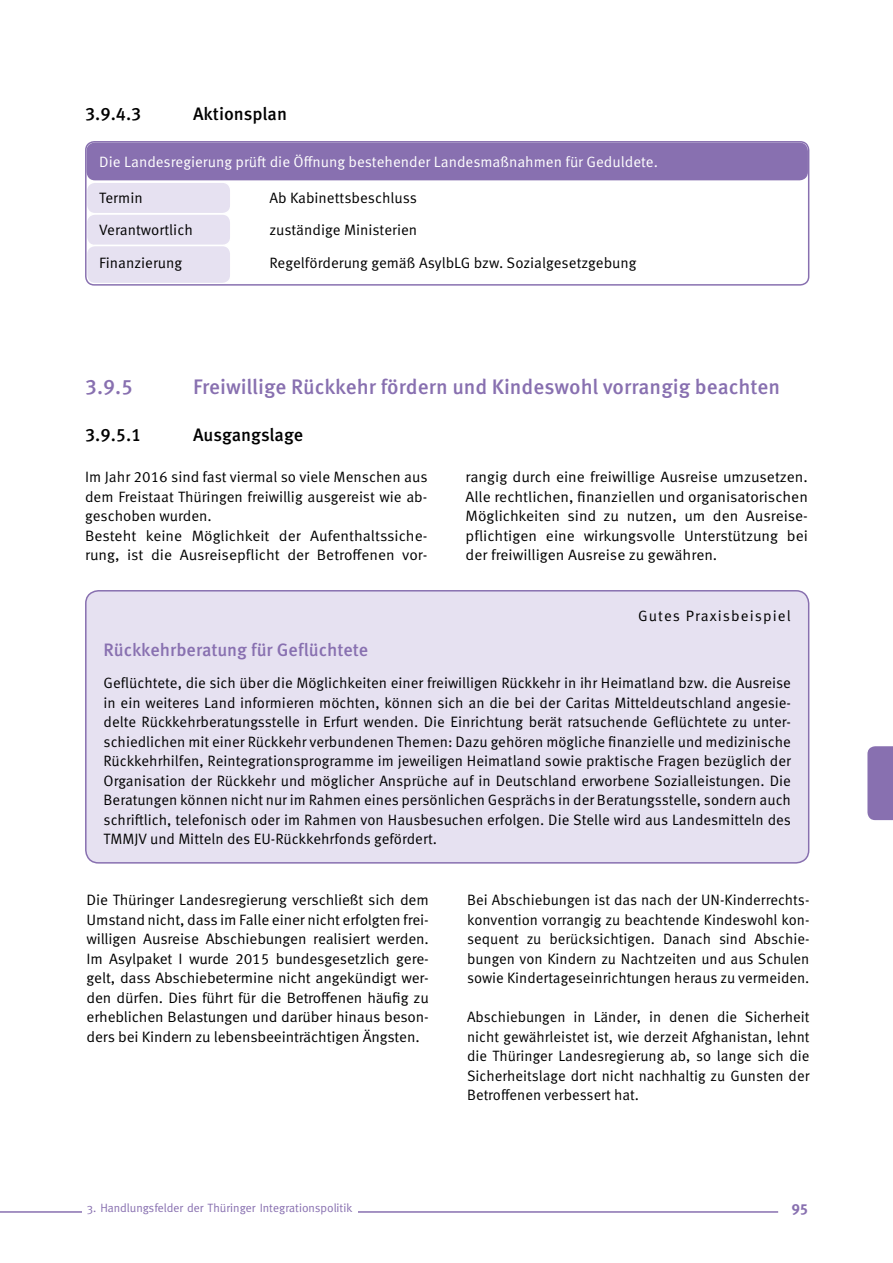
<style>
.page{position:relative;width:893px;height:1263px;background:#fff}
.page>*{position:absolute;margin:0;border:0;box-sizing:border-box;transform-origin:0 0}
.t1{font:500 21px "Meta OT";color:#8870b0}
.t2{font:500 18px "Meta OT";letter-spacing:-.005em;color:#000}
.t3{font:500 18px "Meta OT";color:#8870b0}
.t4{font:15px/19.5px "Meta OT Norm";color:#000;text-align:justify}
.t5{font:15px "Meta OT Norm";color:#fff}
.t6{font:15px "Meta OT Norm";letter-spacing:.07em;color:#000}
.t7{font:700 15px "Meta";color:#8870b0}
.t8{font:12px "Meta";color:#8870b0}
</style>
<div class="page">
<hr style="left:0;top:1211px;width:778px;height:2px;background:#8870b0">
<svg style="left:867px;top:746px;width:26px;height:75px;background:#8d76b3"></svg>
<div style="left:82px;top:1202px;width:275px;height:22px;background:#fff"></div>
<div style="left:87px;top:143px;width:721px;height:37px;background:#8870b0;border-radius:9px"></div>
<div style="left:87px;top:182px;width:144px;height:32px;background:#e6e1f1;border-radius:9px"></div>
<div style="left:86px;top:181px;width:146px;height:33px;border:2px solid #fff;border-radius:9px"></div>
<div style="left:87px;top:214px;width:144px;height:31px;background:#e6e1f1;border-radius:9px"></div>
<div style="left:86px;top:213px;width:146px;height:33px;border:2px solid #fff;border-radius:9px"></div>
<div style="left:87px;top:246px;width:144px;height:38px;background:#e6e1f1;border-radius:9px"></div>
<div style="left:86px;top:245px;width:146px;height:39px;border:2px solid #fff;border-radius:9px"></div>
<div style="left:85px;top:141px;width:724px;height:145px;border:2px solid #8870b0;border-radius:9px"></div>
<div style="left:86px;top:591px;width:723px;height:272px;background:#e6e1f1;border-radius:13px"></div>
<div style="left:85px;top:590px;width:724px;height:274px;border:2px solid #8870b0;border-radius:13px"></div>
<p class="t2" style="left:85px;top:102px;width:58px">3.9.4.3</p>
<p class="t2" style="left:193px;top:102px;width:95px">Aktionsplan</p>
<p class="t5" style="left:99px;top:152px;width:560px">Die Landesregierung prüft die Öffnung bestehender Landesmaßnahmen für Geduldete.</p>
<p class="t4" style="left:99px;top:188px;width:45px">Termin</p>
<p class="t4" style="left:269px;top:188px;width:149px">Ab Kabinettsbeschluss</p>
<p class="t4" style="left:99px;top:221px;width:95px">Verantwortlich</p>
<p class="t4" style="left:269px;top:221px;width:149px">zuständige Ministerien</p>
<p class="t4" style="left:99px;top:253px;width:84px">Finanzierung</p>
<p class="t4" style="left:269px;top:253px;width:369px">Regelförderung gemäß AsylbLG bzw. Sozialgesetzgebung</p>
<h1 class="t1" style="left:85px;top:374px;width:49px">3.9.5</h1>
<h1 class="t1" style="left:193px;top:374px;width:589px">Freiwillige Rückkehr fördern und Kindeswohl vorrangig beachten</h1>
<p class="t2" style="left:85px;top:424px;width:58px">3.9.5.1</p>
<p class="t2" style="left:193px;top:424px;width:112px">Ausgangslage</p>
<p class="t4" style="left:85px;top:467px;width:344px;text-align:left">Im Jahr 2016 sind fast viermal so viele Menschen aus dem Freistaat Thüringen freiwillig ausgereist wie ab&shy;geschoben wurden.<br>Besteht keine Möglichkeit der Aufenthaltssiche&shy;rung, ist die Ausreisepflicht der Betroffenen vor-</p>
<p class="t4" style="left:466px;top:467px;width:344px">rangig durch eine freiwillige Ausreise umzusetzen.<br>Alle rechtlichen, finanziellen und organisatorischen Möglichkeiten sind zu nutzen, um den Ausreise&shy;pflichtigen eine wirkungsvolle Unterstützung bei der freiwilligen Ausreise zu gewähren.</p>
<p class="t6" style="left:638px;top:606px;width:154px">Gutes Praxisbeispiel</p>
<p class="t3" style="left:104px;top:638px;width:266px">Rückkehrberatung für Geflüchtete</p>
<p class="t4" style="left:104px;top:673px;width:689px">Geflüchtete, die sich über die Möglichkeiten einer freiwilligen Rückkehr in ihr Heimatland bzw. die Ausreise in ein weiteres Land informieren möchten, können sich an die bei der Caritas Mitteldeutschland angesie&shy;delte Rückkehrberatungsstelle in Erfurt wenden. Die Einrichtung berät ratsuchende Geflüchtete zu unter&shy;schiedlichen mit einer Rückkehr verbundenen Themen: Dazu gehören mögliche finanzielle und medizinische Rückkehrhilfen, Reintegrationsprogramme im jeweiligen Heimatland sowie praktische Fragen bezüglich der Organisation der Rückkehr und möglicher Ansprüche auf in Deutschland erworbene Sozialleistungen. Die Beratungen können nicht nur im Rahmen eines persönlichen Gesprächs in der Beratungsstelle, sondern auch schriftlich, telefonisch oder im Rahmen von Hausbesuchen erfolgen. Die Stelle wird aus Landesmitteln des TMMJV und Mitteln des EU-Rückkehrfonds gefördert.</p>
<p class="t4" style="left:87px;top:891px;width:344px">Die Thüringer Landesregierung verschließt sich dem Umstand nicht, dass im Falle einer nicht erfolgten frei&shy;willigen Ausreise Abschiebungen realisiert werden.<br>Im Asylpaket I wurde 2015 bundesgesetzlich gere&shy;gelt, dass Abschiebetermine nicht angekündigt wer&shy;den dürfen. Dies führt für die Betroffenen häufig zu erheblichen Belastungen und darüber hinaus beson&shy;ders bei Kindern zu lebensbeeinträchtigen Ängsten.</p>
<p class="t4" style="left:467px;top:891px;width:344px">Bei Abschiebungen ist das nach der UN-Kinderrechts&shy;konvention vorrangig zu beachtende Kindeswohl kon&shy;sequent zu berücksichtigen. Danach sind Abschie&shy;bungen von Kindern zu Nachtzeiten und aus Schulen sowie Kindertageseinrichtungen heraus zu vermeiden.</p>
<p class="t4" style="left:467px;top:1008px;width:344px">Abschiebungen in Länder, in denen die Sicherheit nicht gewährleistet ist, wie derzeit Afghanistan, lehnt die Thüringer Landesregierung ab, so lange sich die Sicherheitslage dort nicht nachhaltig zu Gunsten der Betroffenen verbessert hat.</p>
<p class="t8" style="left:87px;top:1201px;width:267px">3. Handlungsfelder der Thüringer Integrationspolitik</p>
<p class="t7" style="left:792px;top:1198px;width:18px">95</p>
</div>
